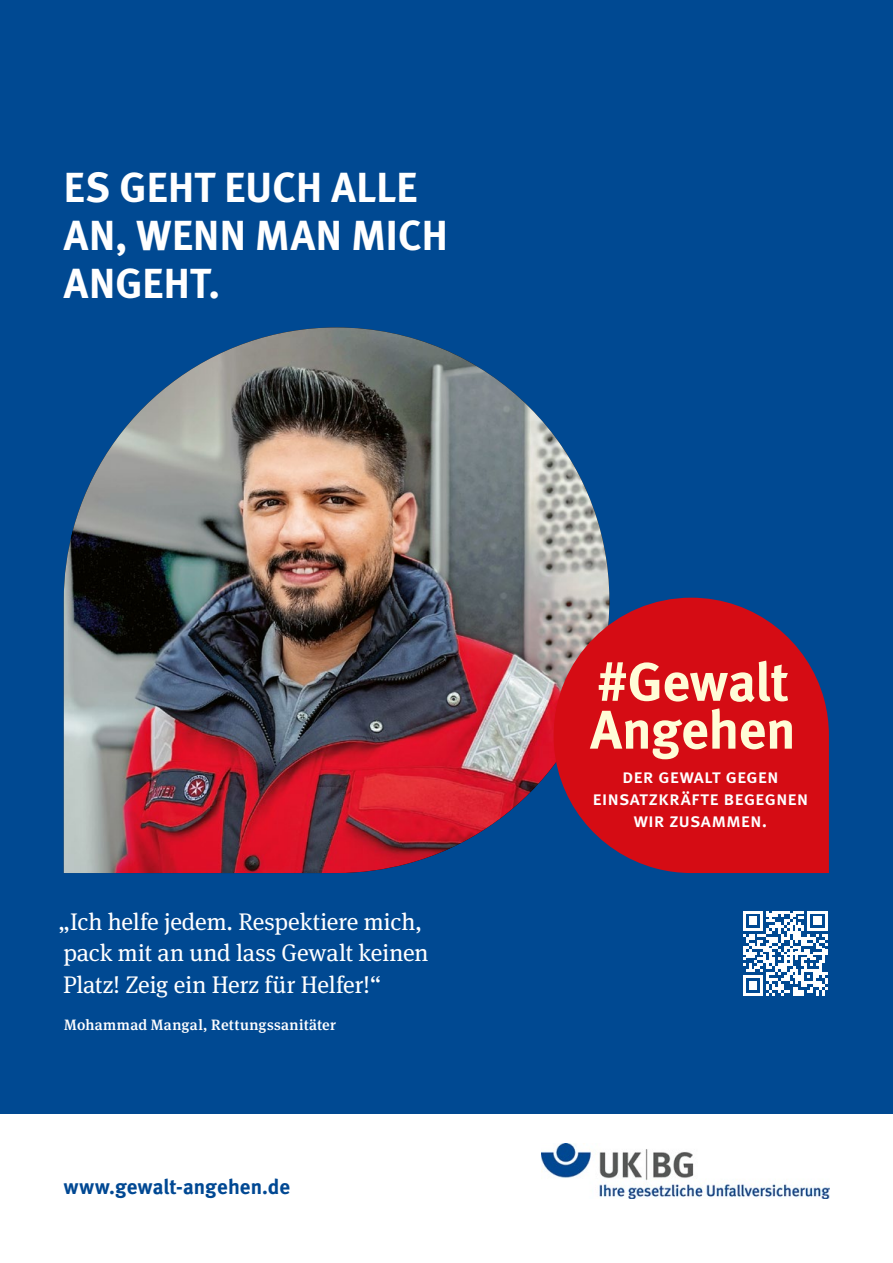
<style>
.page{position:relative;width:893px;height:1263px;background:#fff}
.page>*{position:absolute;margin:0;border:0;box-sizing:border-box;transform-origin:0 0}
.Störer-Hashtag{font:700 54.3px "DGUV Meta";color:#fffcd7}
.HL{font:700 42px/48px "DGUV Meta";letter-spacing:.005em;color:#fff}
.Zitat{font:24px/31.5px "DGUV Meta Serif";letter-spacing:-.005em;color:#fff}
.t1{font:700 21px "DGUV Meta";color:#004893}
.Störer-Text{font:500 19.5px "DGUV Meta";letter-spacing:-.005em;color:#fff}
.Zitat-2{font:500 15px "DGUV Meta Serif";letter-spacing:.02em;color:#fff}
</style>
<div class="page">
<div style="left:0;top:0;width:893px;height:1113px;background:#004992"></div>
<img style="left:64px;top:327px;width:545px;height:546px">
<svg style="left:554px;top:598px;width:275px;height:275px;fill:#d50c14"></svg>
<svg style="left:743px;top:911px;width:85px;height:84px"></svg>
<img style="left:541px;top:1143px;width:288px;height:56px">
<p class="HL" style="left:64px;top:164px;width:385px">ES GEHT EUCH ALLE<br>AN, WENN MAN MICH<br>ANGEHT.</p>
<p class="Zitat" style="left:59px;top:906px;width:371px">„Ich helfe jedem. Respektiere mich, pack mit an und lass Gewalt keinen<br>Platz! Zeig ein Herz für Helfer!“</p>
<p class="Zitat-2" style="left:64px;top:1016px;width:273px">Mohammad Mangal, Rettungssanitäter</p>
<p class="t1" style="left:64px;top:1174px;width:228px">www.gewalt-angehen.de</p>
<p class="Störer-Hashtag" style="left:597px;top:650px;width:193px">#Gewalt</p>
<p class="Störer-Hashtag" style="left:590px;top:697px;width:207px">Angehen</p>
<p class="Störer-Text" style="left:622px;top:765px;width:158px">der gewalt gegen</p>
<p class="Störer-Text" style="left:593px;top:787px;width:218px">einsatzkräfte begegnen</p>
<p class="Störer-Text" style="left:634px;top:808px;width:135px">wir zusammen.</p>
</div>
